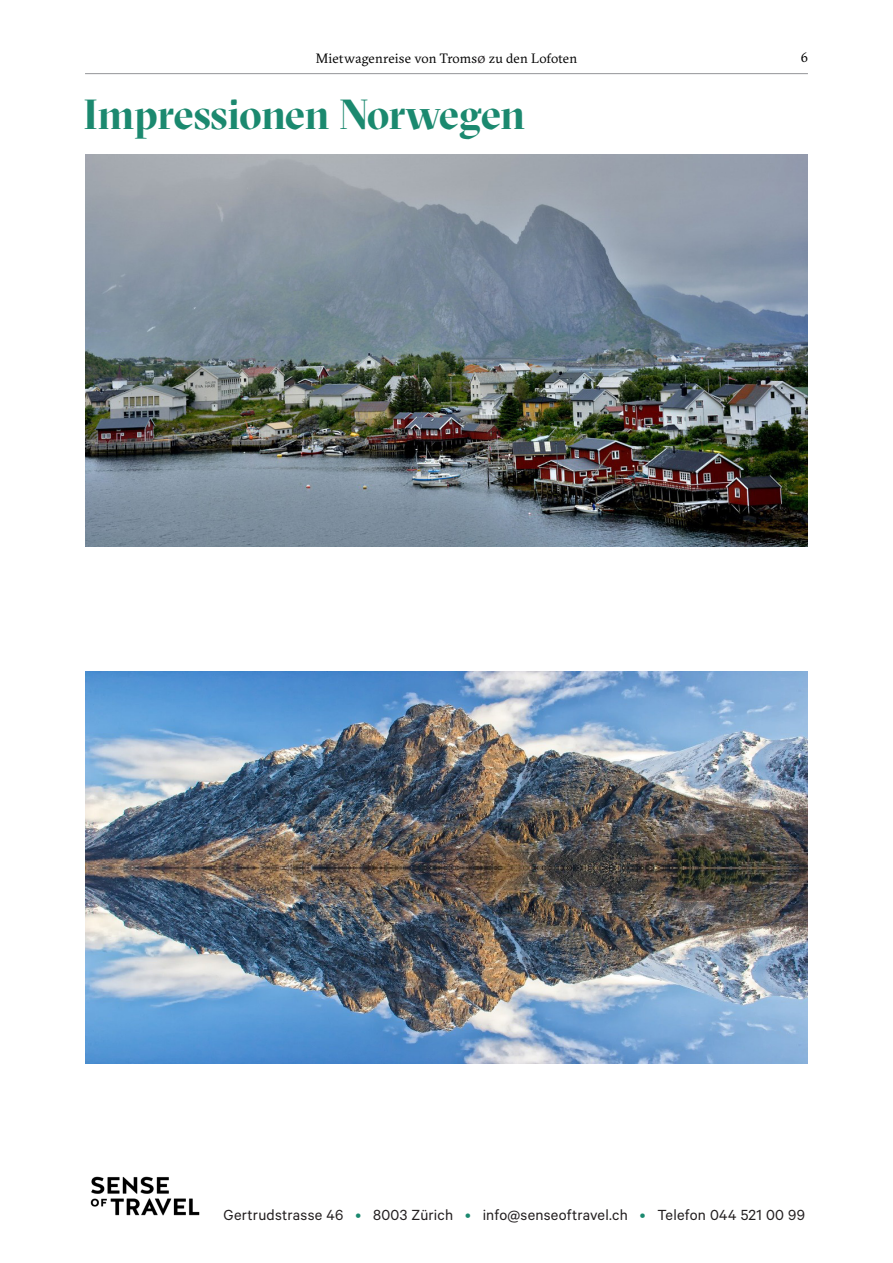
<style>
.page{position:relative;width:893px;height:1263px;background:#fff}
.page>*{position:absolute;margin:0;border:0;box-sizing:border-box;transform-origin:0 0}
.Themen_Titel{font:700 42px "GT Sectra Display";letter-spacing:-.02em;color:#1b896f}
.t1{font:16.5px "Calibre";letter-spacing:.015em;color:#231f20}
.t2{font:13.5px "GT Sectra";letter-spacing:.01em;color:#000}
.s1{font-size:15px;color:#231f20}
.s2{color:#1b896f}
</style>
<div class="page">
<hr style="left:85px;top:73px;width:723px;height:1px;background:#939598">
<img style="left:90px;top:1176px;width:110px;height:40px">
<img style="left:85px;top:154px;width:723px;height:392px">
<img style="left:86px;top:671px;width:722px;height:392px">
<p class="t2" style="left:316px;top:51px;width:263px">Mietwagenreise von Troms<span class="s1">ø</span> zu den Lofoten</p>
<p class="t2" style="left:801px;top:50px;width:9px">6</p>
<p class="Themen_Titel" style="left:84px;top:90px;width:443px">Impressionen Norwegen</p>
<p class="t1" style="left:224px;top:1206px;width:583px">Gertrudstrasse 46 <span class="s2">•</span> 8003 Zürich <span class="s2">•</span> info@senseoftravel.ch <span class="s2">•</span> Telefon 044 521 00 99</p>
</div>
